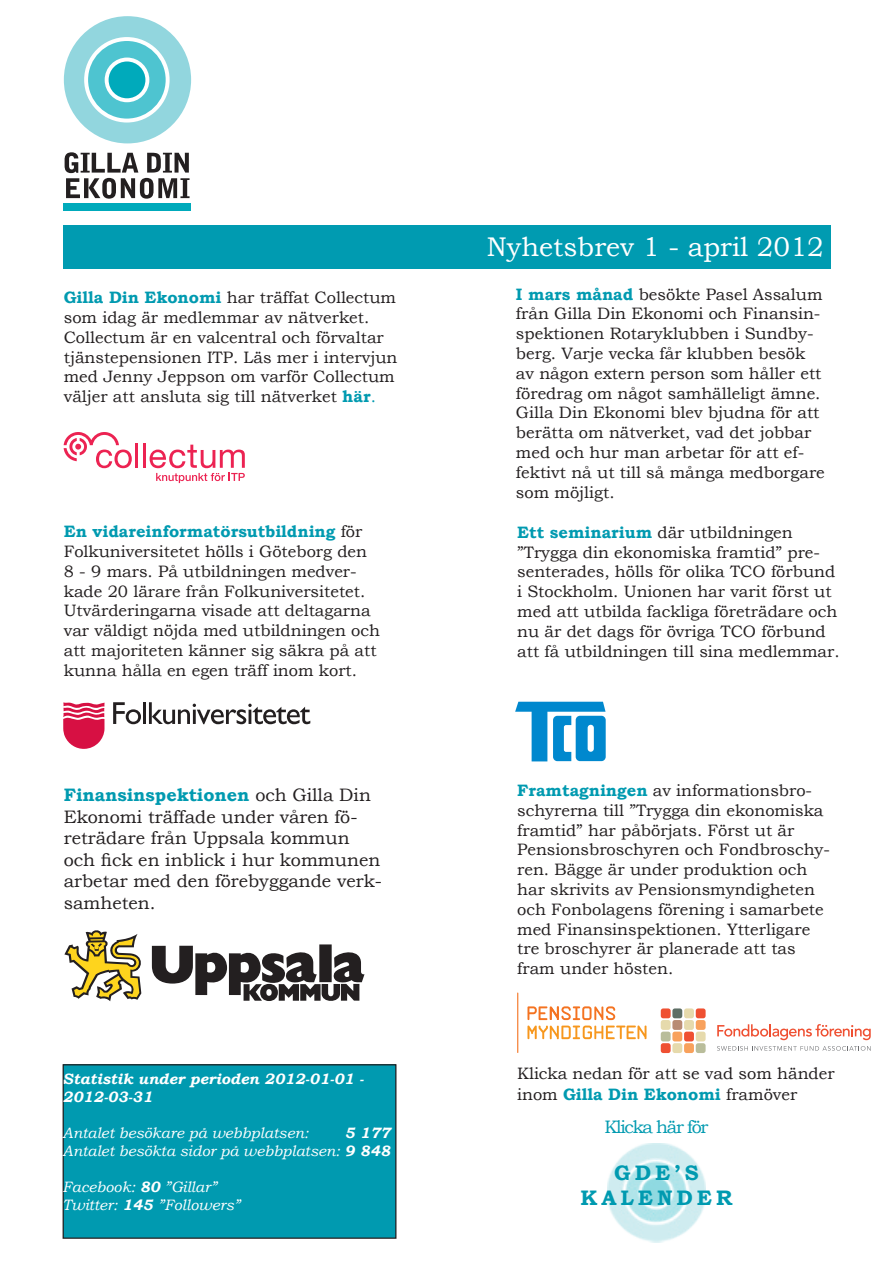
<style>
.page{position:relative;width:893px;height:1263px;background:#fff}
.page>*{position:absolute;margin:0;border:0;box-sizing:border-box;transform-origin:0 0}
.t1{font:27px "Bookman Old Style";color:#fff}
.t2{font:700 21px "Bookman Old Style";letter-spacing:.19em;color:#009ab0}
.t3{font:18px/21.6px "Bookman Old Style";color:#231f20}
.t4{font:18px "Bookman Old Style";letter-spacing:-.07em;color:#009ab0}
.t5{font:16.5px/19.8px "Bookman Old Style";color:#231f20}
.t6{font:italic 15px/18px "Bookman Old Style";color:#fff;text-align:right}
.t7{font:italic 700 15px/18px "Bookman Old Style";color:#fff}
.s1{font-weight:700;color:#009ab0}
.s2{color:#009ab0}
.s3{font-weight:700}
</style>
<div class="page">
<div style="left:63px;top:226px;width:767px;height:43px;background:#009bb1"></div>
<div style="left:63px;top:1065px;width:333px;height:173px;background:#009ab0"></div>
<div style="left:63px;top:1064px;width:333px;height:175px;border:1px solid #231f20"></div>
<img style="left:608px;top:1144px;width:97px;height:99px">
<svg style="left:64px;top:16px;width:127px;height:127px"></svg>
<div style="left:109px;top:61px;width:36px;height:37px;background:#0ab;border-radius:50%"></div>
<svg style="left:65px;top:152px;width:125px;height:47px"></svg>
<div style="left:64px;top:203px;width:127px;height:7px;background:#0ab"></div>
<hr style="left:135px;top:443px;width:3px;height:25px;background:#ec2352">
<hr style="left:143px;top:443px;width:3px;height:25px;background:#ec2352">
<svg style="left:64px;top:432px;width:68px;height:36px"></svg>
<svg style="left:150px;top:445px;width:95px;height:38px"></svg>
<svg style="left:113px;top:702px;width:28px;height:22px"></svg>
<hr style="left:143px;top:702px;width:3px;height:22px;background:#231f20">
<svg style="left:149px;top:702px;width:161px;height:22px"></svg>
<svg style="left:63px;top:702px;width:42px;height:47px"></svg>
<svg style="left:152px;top:944px;width:212px;height:57px"></svg>
<svg style="left:64px;top:930px;width:78px;height:71px"></svg>
<hr style="left:517px;top:993px;width:1px;height:59px;background:#f47321">
<svg style="left:527px;top:1006px;width:119px;height:33px"></svg>
<svg style="left:717px;top:1024px;width:154px;height:16px"></svg>
<svg style="left:717px;top:1046px;width:154px;height:5px"></svg>
<div style="left:696px;top:1043px;width:10px;height:10px;background:#b9bd9b;border-radius:2px"></div>
<div style="left:696px;top:1031px;width:10px;height:10px;background:#e6daac;border-radius:2px"></div>
<div style="left:696px;top:1020px;width:10px;height:10px;background:#f8a15c;border-radius:2px"></div>
<div style="left:696px;top:1008px;width:10px;height:10px;background:#ef5032;border-radius:2px"></div>
<div style="left:684px;top:1043px;width:10px;height:10px;background:#f8a15c;border-radius:2px"></div>
<div style="left:684px;top:1031px;width:10px;height:10px;background:#ef5032;border-radius:2px"></div>
<div style="left:684px;top:1020px;width:10px;height:10px;background:#e6daac;border-radius:2px"></div>
<div style="left:684px;top:1008px;width:10px;height:10px;background:#e6daac;border-radius:2px"></div>
<div style="left:672px;top:1043px;width:10px;height:10px;background:#e6daac;border-radius:2px"></div>
<div style="left:672px;top:1031px;width:10px;height:10px;background:#f8a15c;border-radius:2px"></div>
<div style="left:672px;top:1020px;width:10px;height:10px;background:#b88b73;border-radius:2px"></div>
<div style="left:672px;top:1008px;width:10px;height:10px;background:#5d6e65;border-radius:2px"></div>
<div style="left:661px;top:1043px;width:10px;height:10px;background:#ef5032;border-radius:2px"></div>
<div style="left:661px;top:1031px;width:10px;height:10px;background:#b9bd9b;border-radius:2px"></div>
<div style="left:661px;top:1020px;width:10px;height:10px;background:#e6daac;border-radius:2px"></div>
<div style="left:661px;top:1008px;width:10px;height:10px;background:#ef5032;border-radius:2px"></div>
<svg style="left:515px;top:702px;width:91px;height:59px"></svg>
<p class="t5" style="left:64px;top:288px;width:335px"><span class="s1">Gilla Din Ekonomi</span> har träffat Collectum som idag är medlemmar av nätverket.<br>Collectum är en valcentral och förvaltar tjänstepensionen ITP. Läs mer i intervjun med Jenny Jeppson om varför Collectum väljer att ansluta sig till nätverket <span class="s1">här</span><span class="s2">.</span></p>
<p class="t5" style="left:64px;top:522px;width:318px"><span class="s1">En vidareinformatörsutbildning</span> för Folkuniversitetet hölls i Göteborg den 8 - 9 mars. På utbildningen medver&shy;kade 20 lärare från Folkuniversitetet.<br>Utvärderingarna visade att deltagarna var väldigt nöjda med utbildningen och att majoriteten känner sig säkra på att kunna hålla en egen träff inom kort.</p>
<p class="t3" style="left:64px;top:784px;width:320px"><span class="s1">Finansinspektionen</span> och Gilla Din<br>Ekonomi träffade under våren fö&shy;reträdare från Uppsala kommun och fick en inblick i hur kommunen arbetar med den förebyggande verk&shy;samheten.</p>
<p class="t7" style="left:63px;top:1069px;width:302px">Statistik under perioden 2012-01-01 -<br>2012-03-31</p>
<p class="t6" style="left:63px;top:1123px;width:248px">Antalet besökare på webbplatsen:</p>
<p class="t6" style="left:63px;top:1123px;width:329px"><span class="s3">5 177<br></span>Antalet besökta sidor på webbplatsen: <span class="s3">9 848</span></p>
<p class="t6" style="left:63px;top:1177px;width:156px">Facebook: <span class="s3">80</span> ”Gillar”</p>
<p class="t6" style="left:63px;top:1195px;width:179px">Twitter: <span class="s3">145</span> ”Followers”</p>
<p class="t1" style="left:487px;top:230px;width:338px">Nyhetsbrev 1 - april 2012</p>
<p class="t5" style="left:516px;top:284px;width:310px"><span class="s1">I mars månad</span> besökte Pasel Assalum från Gilla Din Ekonomi och Finansin&shy;spektionen Rotaryklubben i Sundby&shy;berg. Varje vecka får klubben besök av någon extern person som håller ett föredrag om något samhälleligt ämne.<br>Gilla Din Ekonomi blev bjudna för att berätta om nätverket, vad det jobbar med och hur man arbetar för att ef&shy;fektivt nå ut till så många medborgare som möjligt.</p>
<p class="t5" style="left:517px;top:522px;width:324px"><span class="s1">Ett seminarium</span> där utbildningen ”Trygga din ekonomiska framtid” pre&shy;senterades, hölls för olika TCO förbund i Stockholm. Unionen har varit först ut med att utbilda fackliga företrädare och nu är det dags för övriga TCO förbund att få utbildningen till sina medlemmar.</p>
<p class="t5" style="left:517px;top:780px;width:314px"><span class="s1">Framtagningen</span> av informationsbro&shy;schyrerna till ”Trygga din ekonomiska framtid” har påbörjats. Först ut är Pensionsbroschyren och Fondbroschy&shy;ren. Bägge är under produktion och har skrivits av Pensionsmyndigheten och Fonbolagens förening i samarbete med Finansinspektionen. Ytterligare tre broschyrer är planerade att tas fram under hösten.</p>
<p class="t5" style="left:517px;top:1062px;width:319px;line-height:21px">Klicka nedan för att se vad som händer inom <span class="s1">Gilla Din Ekonomi</span> framöver</p>
<p class="t4" style="left:605px;top:1115px;width:105px">Klicka här för</p>
<p class="t2" style="left:614px;top:1158px;width:86px">GDE’S</p>
<p class="t2" style="left:581px;top:1183px;width:153px">KALENDER</p>
</div>
